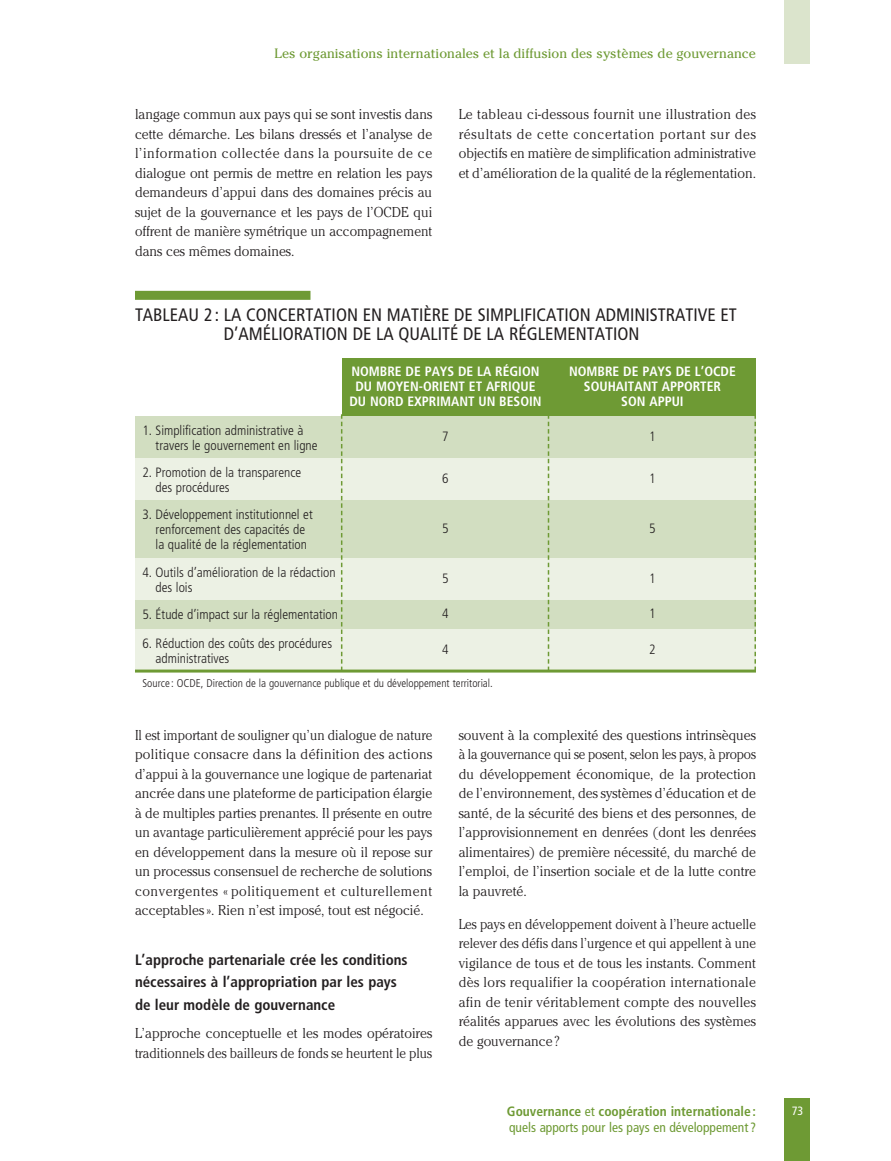
<style>
.page{position:relative;width:891px;height:1161px;background:#fff}
.page>*{position:absolute;margin:0;border:0;box-sizing:border-box;transform-origin:0 0}
.t1{font:condensed 18px/19.5px "Frutiger";color:#231f20;text-align:center}
.t2{font:700 condensed 15px/22.5px "Frutiger";color:#231f20}
.t3{font:300 14.25px/19.5px "Cheltenham";color:#231f20;text-align:justify;scale:.95 1}
.t4{font:300 14.25px/19.5px "Cheltenham";color:#231f20;text-align:justify;scale:.91 1}
.t5{font:300 condensed 13.5px/15px "Frutiger";color:#231f20}
.t6{font:700 condensed 13.5px/15px "Frutiger";color:#fff;text-align:center}
.t7{font:condensed 13.5px/16.2px "Frutiger";color:#6e9a34}
.t8{font:13.5px "Cheltenham";color:#6e9a34}
.t9{font:condensed 12px "Frutiger";color:#fff}
.t10{font:300 condensed 11.25px "Frutiger";color:#231f20}
.s1{font-weight:700}
</style>
<div class="page">
<div style="left:785px;top:0;width:25px;height:63px;background:#dbe4cc"></div>
<div style="left:785px;top:1099px;width:25px;height:62px;background:#6e9a34"></div>
<div style="left:135px;top:291px;width:175px;height:9px;background:#6e9a34"></div>
<div style="left:342px;top:358px;width:207px;height:58px;background:#6e9a34"></div>
<div style="left:549px;top:358px;width:207px;height:58px;background:#6e9a34"></div>
<div style="left:135px;top:416px;width:207px;height:42px;background:#d2dec1"></div>
<div style="left:342px;top:416px;width:207px;height:42px;background:#d2dec1"></div>
<div style="left:549px;top:416px;width:207px;height:42px;background:#d2dec1"></div>
<div style="left:135px;top:458px;width:207px;height:42px;background:#ecf1e4"></div>
<div style="left:342px;top:458px;width:207px;height:42px;background:#ecf1e4"></div>
<div style="left:549px;top:458px;width:207px;height:42px;background:#ecf1e4"></div>
<div style="left:135px;top:500px;width:207px;height:58px;background:#d2dec1"></div>
<div style="left:342px;top:500px;width:207px;height:58px;background:#d2dec1"></div>
<div style="left:549px;top:500px;width:207px;height:58px;background:#d2dec1"></div>
<div style="left:135px;top:558px;width:207px;height:42px;background:#ecf1e4"></div>
<div style="left:342px;top:558px;width:207px;height:42px;background:#ecf1e4"></div>
<div style="left:549px;top:558px;width:207px;height:42px;background:#ecf1e4"></div>
<div style="left:135px;top:600px;width:207px;height:30px;background:#d2dec1"></div>
<div style="left:342px;top:600px;width:207px;height:30px;background:#d2dec1"></div>
<div style="left:549px;top:600px;width:207px;height:30px;background:#d2dec1"></div>
<div style="left:135px;top:630px;width:207px;height:41px;background:#ecf1e4"></div>
<div style="left:342px;top:630px;width:207px;height:41px;background:#ecf1e4"></div>
<div style="left:549px;top:630px;width:207px;height:41px;background:#ecf1e4"></div>
<hr style="left:135px;top:670px;width:621px;height:3px;background:#6e9a34">
<svg style="left:341px;top:414px;width:1px;height:256px"></svg>
<svg style="left:548px;top:416px;width:1px;height:254px"></svg>
<svg style="left:754px;top:416px;width:2px;height:254px"></svg>
<p class="t8" style="left:275px;top:49px;width:483px">Les organisations internationales et la diffusion des systèmes de gouvernance</p>
<p class="t3" style="left:135px;top:106px;width:314px">langage commun aux pays qui se sont investis dans cette démarche. Les bilans dressés et l’analyse de l’information collectée dans la poursuite de ce dialogue ont permis de mettre en relation les pays demandeurs d’appui dans des domaines précis au sujet de la gouvernance et les pays de l’OCDE qui offrent de manière symétrique un accompagnement dans ces mêmes domaines.</p>
<p class="t3" style="left:459px;top:106px;width:314px">Le tableau ci-dessous fournit une illustration des résultats de cette concertation portant sur des objectifs en matière de simplification administrative et d’amélioration de la qualité de la réglementation.</p>
<p class="t1" style="left:135px;top:306px;width:603px">TABLEAU 2 : LA CONCERTATION EN MATIÈRE DE SIMPLIFICATION ADMINISTRATIVE ET<br>D’AMÉLIORATION DE LA QUALITÉ DE LA RÉGLEMENTATION</p>
<p class="t6" style="left:349px;top:365px;width:194px">NOMBRE DE PAYS DE LA RÉGION<br>DU MOYEN-ORIENT ET AFRIQUE<br>DU NORD EXPRIMANT UN BESOIN</p>
<p class="t6" style="left:569px;top:365px;width:168px">NOMBRE DE PAYS DE L’OCDE<br>SOUHAITANT APPORTER<br>SON APPUI</p>
<p class="t5" style="left:156px;top:424px;width:164px;text-indent:-13px">1. Simplification administrative à travers le gouvernement en ligne</p>
<p class="t5" style="left:442px;top:430px;width:8px">7</p>
<p class="t5" style="left:649px;top:430px;width:8px">1</p>
<p class="t5" style="left:156px;top:466px;width:147px;text-indent:-13px">2. Promotion de la transparence des procédures</p>
<p class="t5" style="left:442px;top:472px;width:8px">6</p>
<p class="t5" style="left:649px;top:472px;width:8px">1</p>
<p class="t5" style="left:142px;top:508px;width:172px;text-align:center">3. Développement institutionnel et renforcement des capacités de<br>la qualité de la réglementation</p>
<p class="t5" style="left:442px;top:522px;width:8px">5</p>
<p class="t5" style="left:649px;top:522px;width:8px">5</p>
<p class="t5" style="left:156px;top:565px;width:182px;text-indent:-13px">4. Outils d’amélioration de la rédaction des lois</p>
<p class="t5" style="left:442px;top:572px;width:8px">5</p>
<p class="t5" style="left:649px;top:572px;width:8px">1</p>
<p class="t5" style="left:142px;top:608px;width:197px">5. Étude d’impact sur la réglementation</p>
<p class="t5" style="left:442px;top:607px;width:8px">4</p>
<p class="t5" style="left:649px;top:607px;width:8px">1</p>
<p class="t5" style="left:156px;top:637px;width:178px;text-indent:-13px">6. Réduction des coûts des procédures administratives</p>
<p class="t5" style="left:442px;top:643px;width:8px">4</p>
<p class="t5" style="left:649px;top:643px;width:8px">2</p>
<p class="t10" style="left:142px;top:679px;width:352px">Source: OCDE, Direction de la gouvernance publique et du développement territorial.</p>
<p class="t4" style="left:135px;top:726px;width:328px">Il est important de souligner qu’un dialogue de nature politique consacre dans la définition des actions d’appui à la gouvernance une logique de partenariat ancrée dans une plateforme de participation élargie à de multiples parties prenantes. Il présente en outre un avantage particulièrement apprécié pour les pays en développement dans la mesure où il repose sur un processus consensuel de recherche de solutions convergentes « politiquement et culturellement acceptables ». Rien n’est imposé, tout est négocié.</p>
<p class="t2" style="left:135px;top:949px;width:274px">L’approche partenariale crée les conditions nécessaires à l’appropriation par les pays de leur modèle de gouvernance</p>
<p class="t3" style="left:135px;top:1025px;width:314px">L’approche conceptuelle et les modes opératoires traditionnels des bailleurs de fonds se heurtent le plus</p>
<p class="t3" style="left:459px;top:726px;width:314px">souvent à la complexité des questions intrinsèques à la gouvernance qui se posent, selon les pays, à propos du développement économique, de la protection de l’environnement, des systèmes d’éducation et de santé, de la sécurité des biens et des personnes, de l’approvisionnement en denrées (dont les denrées alimentaires) de première nécessité, du marché de l’emploi, de l’insertion sociale et de la lutte contre la pauvreté.</p>
<p class="t4" style="left:459px;top:915px;width:328px">Les pays en développement doivent à l’heure actuelle relever des défis dans l’urgence et qui appellent à une vigilance de tous et de tous les instants. Comment dès lors requalifier la coopération internationale afin de tenir véritablement compte des nouvelles réalités apparues avec les évolutions des systèmes de gouvernance?</p>
<p class="t7" style="left:507px;top:1104px;width:251px"><span class="s1">Gouvernance</span> et <span class="s1">coopération internationale : </span>quels apports pour les pays en développement ?</p>
<p class="t9" style="left:792px;top:1106px;width:13px">73</p>
</div>
